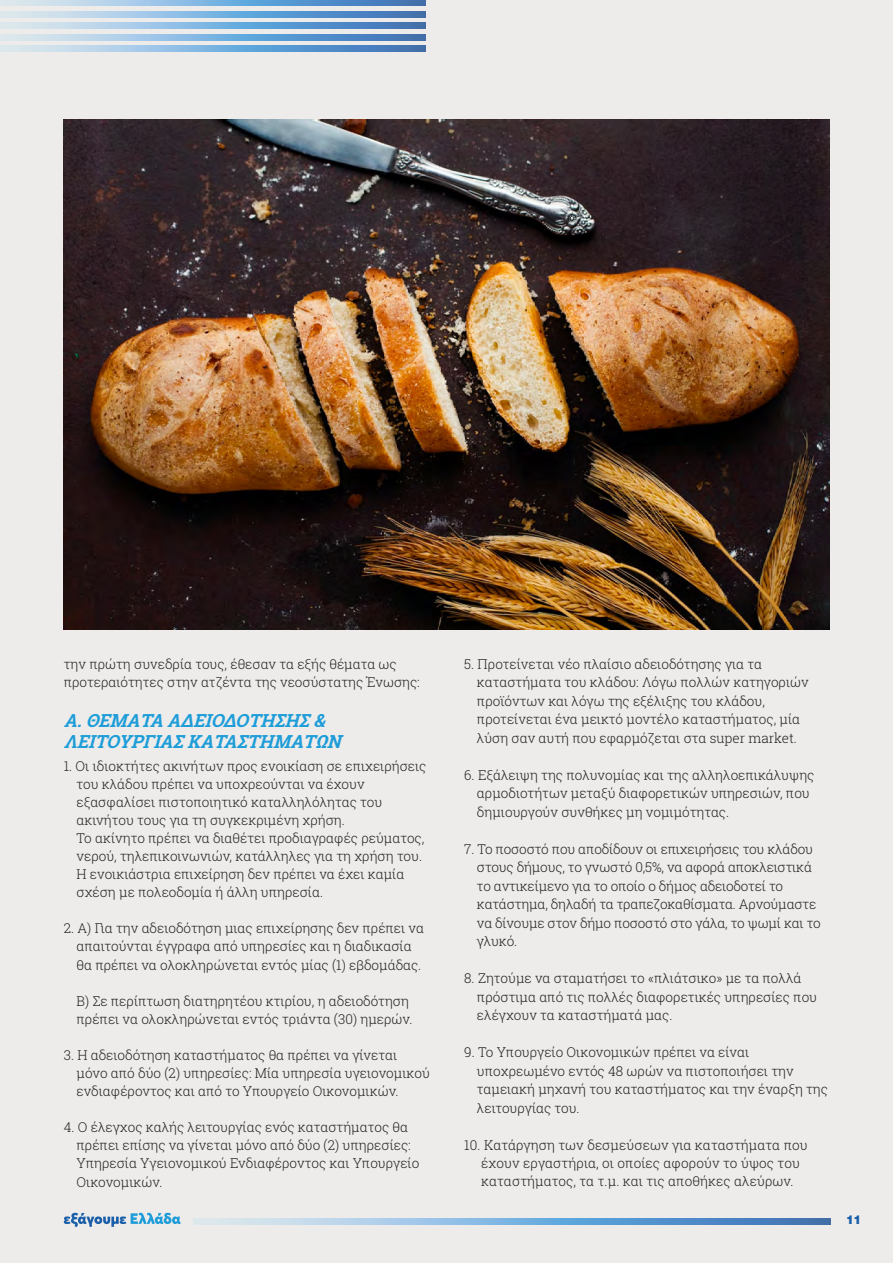
<style>
.page{position:relative;width:893px;height:1263px;background:#edeceb}
.page>*{position:absolute;margin:0;border:0;box-sizing:border-box;transform-origin:0 0}
.t1{font:italic 700 18px/21.6px "Roboto Slab";color:#1e9dd8}
.t2{font:300 13.5px/18.5px "Roboto Slab";color:#231f20}
.t3{font:900 12px "UB Helvetica";color:#1b5fa9}
</style>
<div class="page">
<svg style="left:0;top:0;width:426px;height:6px;background:#83b0d9"></svg>
<svg style="left:0;top:23px;width:426px;height:6px;background:#83b0d9"></svg>
<svg style="left:0;top:46px;width:426px;height:5px;background:#83b0d9"></svg>
<svg style="left:0;top:11px;width:426px;height:6px;background:#83b0d9"></svg>
<svg style="left:0;top:34px;width:426px;height:6px;background:#83b0d9"></svg>
<svg style="left:64px;top:1213px;width:117px;height:14px"></svg>
<svg style="left:194px;top:1219px;width:637px;height:5px;background:#83b0d9"></svg>
<img style="left:64px;top:119px;width:765px;height:510px">
<p class="t2" style="left:64px;top:654px;width:358px">την πρώτη συνεδρία τους, έθεσαν τα εξής θέματα ως προτεραιότητες στην ατζέντα της νεοσύστατης Ένωσης:</p>
<h1 class="t1" style="left:64px;top:709px;width:285px">Α.ΘΕΜΑΤΑ ΑΔΕΙΟΔΟΤΗΣΗΣ&amp;<br>ΛΕΙΤΟΥΡΓΙΑΣΚΑΤΑΣΤΗΜΑΤΩΝ</h1>
<p class="t2" style="left:77px;top:756px;width:351px;text-indent:-13px">1. Οι ιδιοκτήτες ακινήτων προς ενοικίαση σε επιχειρήσεις του κλάδου πρέπει να υποχρεούνται να έχουν εξασφαλίσει πιστοποιητικό καταλληλόλητας του ακινήτου τους για τη συγκεκριμένη χρήση.<br>Το ακίνητο πρέπει να διαθέτει προδιαγραφές ρεύματος, νερού, τηλεπικοινωνιών, κατάλληλες για τη χρήση του.<br>Η ενοικιάστρια επιχείρηση δεν πρέπει να έχει καμία σχέση με πολεοδομία ή άλλη υπηρεσία.</p>
<p class="t2" style="left:77px;top:919px;width:349px;text-indent:-13px">2. Α) Για την αδειοδότηση μιας επιχείρησης δεν πρέπει να απαιτούνται έγγραφα από υπηρεσίες και η διαδικασία θα πρέπει να ολοκληρώνεται εντός μίας (1) εβδομάδας.</p>
<p class="t2" style="left:77px;top:991px;width:338px">Β) Σε περίπτωση διατηρητέου κτιρίου, η αδειοδότηση πρέπει να ολοκληρώνεται εντός τριάντα (30) ημερών.</p>
<p class="t2" style="left:77px;top:1046px;width:355px;text-indent:-13px">3. Η αδειοδότηση καταστήματος θα πρέπει να γίνεται μόνο από δύο (2) υπηρεσίες: Μία υπηρεσία υγειονομικού ενδιαφέροντος και από το Υπουργείο Οικονομικών.</p>
<p class="t2" style="left:77px;top:1118px;width:344px;text-indent:-13px">4. Ο έλεγχος καλής λειτουργίας ενός καταστήματος θα πρέπει επίσης να γίνεται μόνο από δύο (2) υπηρεσίες:<br>Υπηρεσία Υγειονομικού Ενδιαφέροντος και Υπουργείο Οικονομικών.</p>
<p class="t2" style="left:477px;top:654px;width:333px;text-indent:-13px">5. Προτείνεται νέο πλαίσιο αδειοδότησης για τα καταστήματα του κλάδου: Λόγω πολλών κατηγοριών προϊόντων και λόγω της εξέλιξης του κλάδου, προτείνεται ένα μεικτό μοντέλο καταστήματος, μία λύση σαν αυτή που εφαρμόζεται στα super market.</p>
<p class="t2" style="left:477px;top:765px;width:339px;text-indent:-13px">6. Εξάλειψη της πολυνομίας και της αλληλοεπικάλυψης αρμοδιοτήτων μεταξύ διαφορετικών υπηρεσιών, που δημιουργούν συνθήκες μη νομιμότητας.</p>
<p class="t2" style="left:477px;top:839px;width:345px;text-indent:-13px">7. Το ποσοστό που αποδίδουν οι επιχειρήσεις του κλάδου στους δήμους, το γνωστό 0,5%, να αφορά αποκλειστικά το αντικείμενο για το οποίο ο δήμος αδειοδοτεί το κατάστημα, δηλαδή τα τραπεζοκαθίσματα. Αρνούμαστε να δίνουμε στον δήμο ποσοστό στο γάλα, το ψωμί και το γλυκό.</p>
<p class="t2" style="left:477px;top:969px;width:342px;text-indent:-13px">8. Ζητούμε να σταματήσει το «πλιάτσικο» με τα πολλά πρόστιμα από τις πολλές διαφορετικές υπηρεσίες που ελέγχουν τα καταστήματά μας.</p>
<p class="t2" style="left:477px;top:1042px;width:352px;text-indent:-13px">9. Το Υπουργείο Οικονομικών πρέπει να είναι υποχρεωμένο εντός 48 ωρών να πιστοποιήσει την ταμειακή μηχανή του καταστήματος και την έναρξη της λειτουργίας του.</p>
<p class="t2" style="left:481px;top:1135px;width:328px;text-indent:-17px">10. Κατάργηση των δεσμεύσεων για καταστήματα που έχουν εργαστήρια, οι οποίες αφορούν το ύψος του καταστήματος, τα τ.μ. και τις αποθήκες αλεύρων.</p>
<p class="t3" style="left:846px;top:1212px;width:17px">11</p>
</div>
